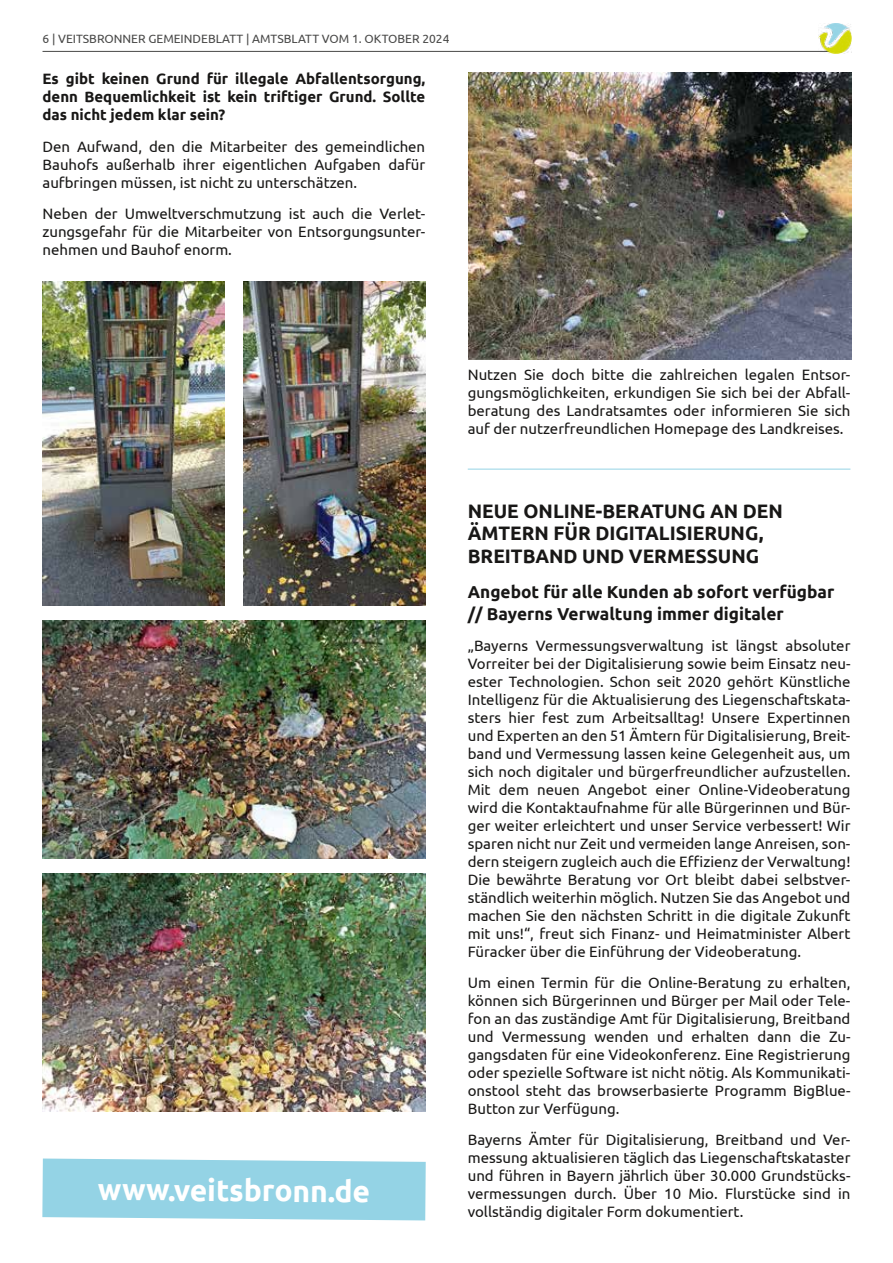
<style>
.page{position:relative;width:893px;height:1263px;background:#fff}
.page>*{position:absolute;margin:0;border:0;box-sizing:border-box;transform-origin:0 0}
.t1{font:700 30px "Ubuntu";letter-spacing:-.01em;color:#fff}
.t2{font:700 19.5px/22.5px "Ubuntu";color:#181716}
.t3{font:700 17.25px/22.5px "Ubuntu";color:#181716}
.t4{font:15px/18px "Ubuntu";color:#181716;text-align:justify}
.t5{font:700 15px/18px "Ubuntu";color:#181716;text-align:justify}
.t6{font:12px "Ubuntu";color:#484847}
</style>
<div class="page">
<hr style="left:43px;top:51px;width:786px;height:1px;background:#484847">
<img style="left:818px;top:23px;width:33px;height:31px">
<hr style="left:468px;top:469px;width:382px;height:1px;background:#94d3e5">
<svg style="left:42px;top:1158px;width:384px;height:62px;background:#9ad5e6"></svg>
<img style="left:43px;top:281px;width:182px;height:324px">
<img style="left:244px;top:281px;width:181px;height:324px">
<img style="left:43px;top:620px;width:382px;height:238px">
<img style="left:43px;top:873px;width:382px;height:238px">
<img style="left:469px;top:72px;width:382px;height:287px">
<p class="t6" style="left:43px;top:32px;width:408px">6 | VEITSBRONNER GEMEINDEBLATT | AMTSBLATT VOM 1. OKTOBER 2024</p>
<p class="t5" style="left:43px;top:69px;width:384px">Es gibt keinen Grund für illegale Abfallentsorgung, denn Bequemlichkeit ist kein triftiger Grund. Sollte das nicht jedem klar sein?</p>
<p class="t4" style="left:43px;top:137px;width:384px">Den Aufwand, den die Mitarbeiter des gemeindlichen Bauhofs außerhalb ihrer eigentlichen Aufgaben dafür aufbringen müssen, ist nicht zu unterschätzen.</p>
<p class="t4" style="left:43px;top:205px;width:384px">Neben der Umweltverschmutzung ist auch die Verlet&shy;zungsgefahr für die Mitarbeiter von Entsorgungsunter&shy;nehmen und Bauhof enorm.</p>
<h1 class="t1" style="left:98px;top:1172px;width:274px">www.veitsbronn.de</h1>
<p class="t4" style="left:468px;top:366px;width:384px">Nutzen Sie doch bitte die zahlreichen legalen Entsor&shy;gungsmöglichkeiten, erkundigen Sie sich bei der Abfall&shy;beratung des Landratsamtes oder informieren Sie sich auf der nutzerfreundlichen Homepage des Landkreises.</p>
<h2 class="t2" style="left:468px;top:499px;width:317px">NEUE ONLINE-BERATUNG AN DEN<br>ÄMTERN FÜR DIGITALISIERUNG,<br>BREITBAND UND VERMESSUNG</h2>
<p class="t3" style="left:468px;top:580px;width:368px">Angebot für alle Kunden ab sofort verfügbar // Bayerns Verwaltung immer digitaler</p>
<p class="t4" style="left:468px;top:636px;width:384px">„Bayerns Vermessungsverwaltung ist längst absoluter Vorreiter bei der Digitalisierung sowie beim Einsatz neu&shy;ester Technologien. Schon seit 2020 gehört Künstliche Intelligenz für die Aktualisierung des Liegenschaftskata&shy;sters hier fest zum Arbeitsalltag! Unsere Expertinnen und Experten an den 51 Ämtern für Digitalisierung, Breit&shy;band und Vermessung lassen keine Gelegenheit aus, um sich noch digitaler und bürgerfreundlicher aufzustellen.<br>Mit dem neuen Angebot einer Online-Videoberatung wird die Kontaktaufnahme für alle Bürgerinnen und Bür&shy;ger weiter erleichtert und unser Service verbessert! Wir sparen nicht nur Zeit und vermeiden lange Anreisen, son&shy;dern steigern zugleich auch die Effizienz der Verwaltung!<br>Die bewährte Beratung vor Ort bleibt dabei selbstver&shy;ständlich weiterhin möglich. Nutzen Sie das Angebot und machen Sie den nächsten Schritt in die digitale Zukunft mit uns!“, freut sich Finanz- und Heimatminister Albert Füracker über die Einführung der Videoberatung.</p>
<p class="t4" style="left:468px;top:973px;width:384px">Um einen Termin für die Online-Beratung zu erhalten, können sich Bürgerinnen und Bürger per Mail oder Tele&shy;fon an das zuständige Amt für Digitalisierung, Breitband und Vermessung wenden und erhalten dann die Zu&shy;gangsdaten für eine Videokonferenz. Eine Registrierung oder spezielle Software ist nicht nötig. Als Kommunikati&shy;onstool steht das browserbasierte Programm BigBlue-Button zur Verfügung.</p>
<p class="t4" style="left:468px;top:1130px;width:384px">Bayerns Ämter für Digitalisierung, Breitband und Ver&shy;messung aktualisieren täglich das Liegenschaftskataster und führen in Bayern jährlich über 30.000 Grundstücks&shy;vermessungen durch. Über 10 Mio. Flurstücke sind in vollständig digitaler Form dokumentiert.</p>
</div>
